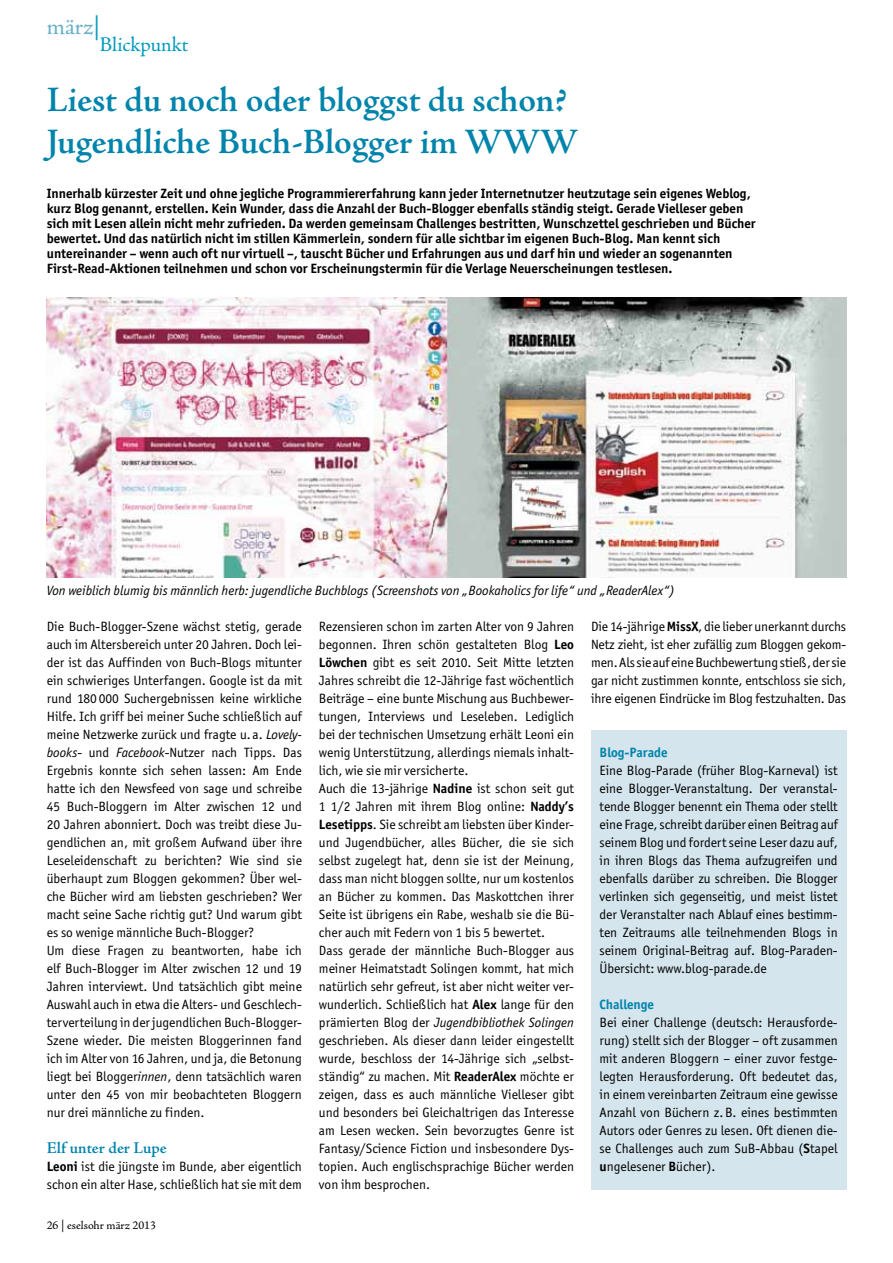
<style>
.page{position:relative;width:893px;height:1263px;background:#fff}
.page>*{position:absolute;margin:0;border:0;box-sizing:border-box;transform-origin:0 0}
.t1{font:600 36px/42px "Adobe Jenson Pro";letter-spacing:-.005em;color:#0084ab}
.t2{font:24px "Adobe Jenson Pro";color:#68afc9}
.t3{font:21px "Adobe Jenson Pro";letter-spacing:-.005em;color:#009bbb}
.t4{font:600 16.5px "Adobe Jenson Pro";letter-spacing:-.005em;color:#0084ab}
.t5{font:13.5px/18px "Officina San ITC";color:#000}
.t6{font:700 13.5px/15px "Officina San ITC";color:#000}
.t7{font:italic 13.5px "Officina San ITC";color:#000}
.t8{font:700 13.5px "Officina San ITC";color:#0084ab}
.t9{font:12px "Adobe Jenson Pro";color:#000}
.s1{color:#009bbb}
.s2{font-style:italic}
.s3{font-weight:700}
</style>
<div class="page">
<img style="left:47px;top:298px;width:799px;height:279px">
<div style="left:591px;top:730px;width:255px;height:459px;background:#d5e5ed"></div>
<h2 class="t2" style="left:47px;top:13px;width:55px">märz<span class="s1">|</span></h2>
<h3 class="t3" style="left:100px;top:32px;width:90px">Blickpunkt</h3>
<h1 class="t1" style="left:47px;top:79px;width:532px">Liest du noch oder bloggst du schon?<br>Jugendliche Buch-Blogger im WWW</h1>
<p class="t6" style="left:47px;top:185px;width:710px">Innerhalb kürzester Zeit und ohne jegliche Programmiererfahrung kann jeder Internetnutzer heutzutage sein eigenes Weblog, kurz Blog genannt, erstellen. Kein Wunder, dass die Anzahl der Buch-Blogger ebenfalls ständig steigt. Gerade Vielleser geben sich mit Lesen allein nicht mehr zufrieden. Da werden gemeinsam Challenges bestritten, Wunschzettel geschrieben und Bücher bewertet. Und das natürlich nicht im stillen Kämmerlein, sondern für alle sichtbar im eigenen Buch-Blog. Man kennt sich untereinander – wenn auch oft nur virtuell –, tauscht Bücher und Erfahrungen aus und darf hin und wieder an sogenannten First-Read-Aktionen teilnehmen und schon vor Erscheinungstermin für die Verlage Neuerscheinungen testlesen.</p>
<p class="t7" style="left:47px;top:583px;width:630px">Von weiblich blumig bis männlich herb: jugendliche Buchblogs (Screenshots von „Bookaholics for life“ und „ReaderAlex“)</p>
<p class="t5" style="left:47px;top:618px;width:257px">Die Buch-Blogger-Szene wächst stetig, gerade auch im Altersbereich unter 20 Jahren. Doch lei&shy;der ist das Auffinden von Buch-Blogs mitunter ein schwieriges Unterfangen. Google ist da mit rund 180000 Suchergebnissen keine wirkliche Hilfe. Ich griff bei meiner Suche schließlich auf meine Netzwerke zurück und fragte u. a. <span class="s2">Lovely&shy;books</span>- und <span class="s2">Facebook</span>-Nutzer nach Tipps. Das Ergebnis konnte sich sehen lassen: Am Ende hatte ich den Newsfeed von sage und schreibe 45 Buch-Bloggern im Alter zwischen 12 und 20 Jahren abonniert. Doch was treibt diese Ju&shy;gendlichen an, mit großem Aufwand über ihre Leseleidenschaft zu berichten? Wie sind sie überhaupt zum Bloggen gekommen? Über wel&shy;che Bücher wird am liebsten geschrieben? Wer macht seine Sache richtig gut? Und warum gibt es so wenige männliche Buch-Blogger?<br>Um diese Fragen zu beantworten, habe ich elf Buch-Blogger im Alter zwischen 12 und 19<br>Jahren interviewt. Und tatsächlich gibt meine Auswahl auch in etwa die Alters- und Geschlech&shy;terverteilung in der jugendlichen Buch-Blogger-Szene wieder. Die meisten Bloggerinnen fand ich im Alter von 16 Jahren, und ja, die Betonung liegt bei Blogger<span class="s2">innen</span>, denn tatsächlich waren unter den 45 von mir beobachteten Bloggern nur drei männliche zu finden.</p>
<p class="t4" style="left:47px;top:1139px;width:121px">Elf unter der Lupe</p>
<p class="t5" style="left:47px;top:1158px;width:257px"><span class="s3">Leoni</span> ist die jüngste im Bunde, aber eigentlich schon ein alter Hase, schließlich hat sie mit dem</p>
<p class="t9" style="left:47px;top:1218px;width:111px">26 | eselsohr märz 2013</p>
<p class="t5" style="left:319px;top:618px;width:257px">Rezensieren schon im zarten Alter von 9 Jahren begonnen. Ihren schön gestalteten Blog <span class="s3">Leo Löwchen</span> gibt es seit 2010. Seit Mitte letzten Jahres schreibt die 12-Jährige fast wöchentlich Beiträge – eine bunte Mischung aus Buchbewer&shy;tungen, Interviews und Leseleben. Lediglich bei der technischen Umsetzung erhält Leoni ein wenig Unterstützung, allerdings niemals inhalt&shy;lich, wie sie mir versicherte.<br>Auch die 13-jährige <span class="s3">Nadine</span> ist schon seit gut 1 1/2 Jahren mit ihrem Blog online: <span class="s3">Naddy’s Lesetipps</span>. Sie schreibt am liebsten über Kinder&shy;und Jugendbücher, alles Bücher, die sie sich selbst zugelegt hat, denn sie ist der Meinung, dass man nicht bloggen sollte, nur um kostenlos an Bücher zu kommen. Das Maskottchen ihrer Seite ist übrigens ein Rabe, weshalb sie die Bü&shy;cher auch mit Federn von 1 bis 5 bewertet.<br>Dass gerade der männliche Buch-Blogger aus meiner Heimatstadt Solingen kommt, hat mich natürlich sehr gefreut, ist aber nicht weiter ver&shy;wunderlich. Schließlich hat <span class="s3">Alex</span> lange für den prämierten Blog der <span class="s2">Jugendbibliothek Solingen </span>geschrieben. Als dieser dann leider eingestellt wurde, beschloss der 14-Jährige sich „selbst&shy;ständig“ zu machen. Mit <span class="s3">ReaderAlex</span> möchte er zeigen, dass es auch männliche Vielleser gibt und besonders bei Gleichaltrigen das Interesse am Lesen wecken. Sein bevorzugtes Genre ist Fantasy/Science Fiction und insbesondere Dys&shy;topien. Auch englischsprachige Bücher werden von ihm besprochen.</p>
<p class="t5" style="left:591px;top:618px;width:257px;text-align:justify">Die 14-jährige <span class="s3">MissX</span>, die lieber unerkannt durchs Netz zieht, ist eher zufällig zum Bloggen gekom&shy;men. Als sie auf eine Buchbewertung stieß, der sie gar nicht zustimmen konnte, entschloss sie sich, ihre eigenen Eindrücke im Blog festzuhalten. Das</p>
<p class="t8" style="left:600px;top:744px;width:70px">Blog-Parade</p>
<p class="t5" style="left:600px;top:762px;width:240px;text-align:justify">Eine Blog-Parade (früher Blog-Karneval) ist eine Blogger-Veranstaltung. Der veranstal&shy;tende Blogger benennt ein Thema oder stellt eine Frage, schreibt darüber einen Beitrag auf seinem Blog und fordert seine Leser dazu auf, in ihren Blogs das Thema aufzugreifen und ebenfalls darüber zu schreiben. Die Blogger verlinken sich gegenseitig, und meist listet der Veranstalter nach Ablauf eines bestimm&shy;ten Zeitraums alle teilnehmenden Blogs in seinem Original-Beitrag auf. Blog-Paraden-Übersicht: www.blog-parade.de</p>
<p class="t8" style="left:600px;top:996px;width:56px">Challenge</p>
<p class="t5" style="left:600px;top:1014px;width:240px;text-align:justify">Bei einer Challenge (deutsch: Herausforde&shy;rung) stellt sich der Blogger – oft zusammen mit anderen Bloggern – einer zuvor festge&shy;legten Herausforderung. Oft bedeutet das, in einem vereinbarten Zeitraum eine gewisse Anzahl von Büchern z.B. eines bestimmten Autors oder Genres zu lesen. Oft dienen die&shy;se Challenges auch zum SuB-Abbau (<span class="s3">S</span>tapel <span class="s3">u</span>ngelesener <span class="s3">B</span>ücher).</p>
</div>
